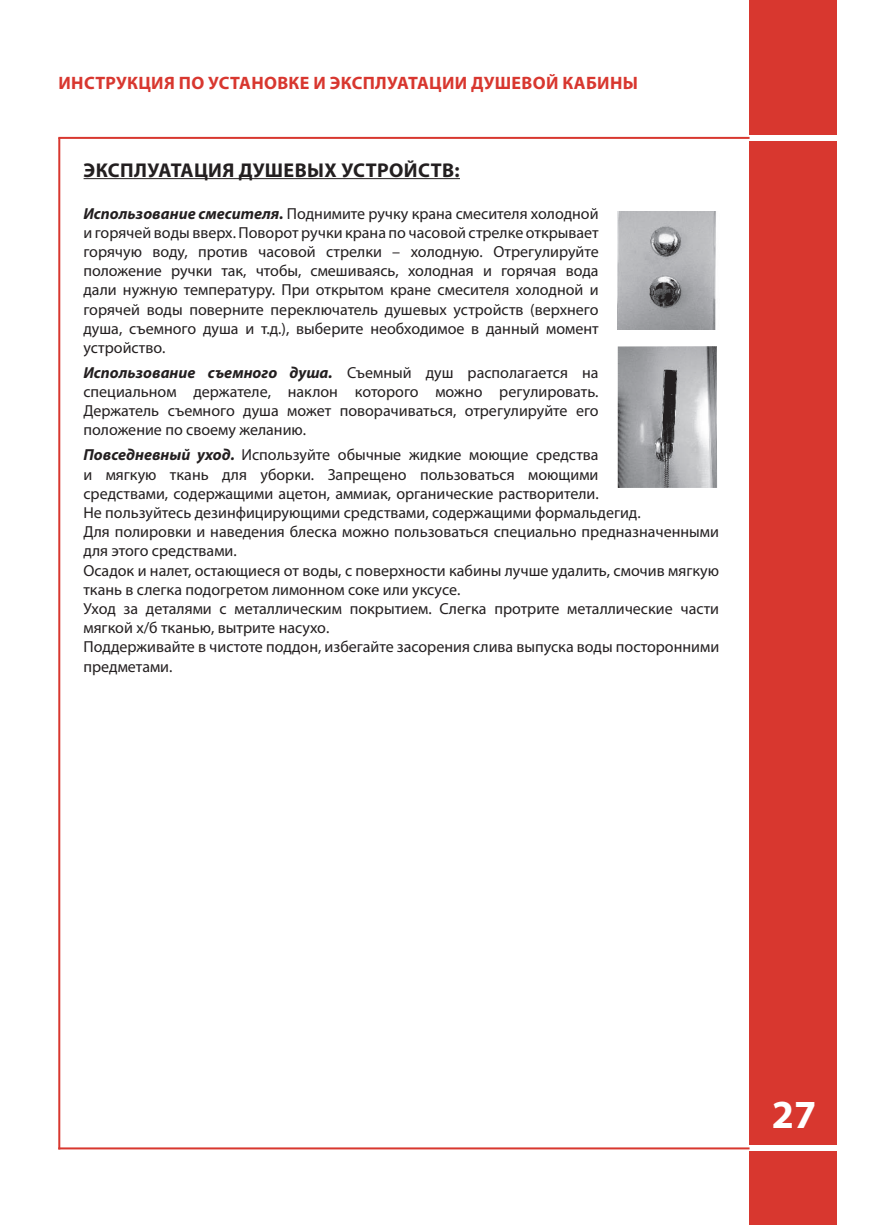
<style>
.page{position:relative;width:874px;height:1225px;background:#fff}
.page>*{position:absolute;margin:0;border:0;box-sizing:border-box;transform-origin:0 0}
.t1{font:700 40px "Myriad Pro";color:#fff}
.t2{font:700 20px "Myriad Pro";letter-spacing:.02em;color:#231f20}
.t3{font:700 18px "Myriad Pro";letter-spacing:.02em;color:#d8372f}
.t4{font:16px/19.2px "Myriad Pro";color:#231f20;text-align:justify}
.s1{font-weight:700;font-style:italic}
</style>
<div class="page">
<div style="left:748px;top:0;width:88px;height:1225px;background:#d8372f"></div>
<div style="left:706px;top:135px;width:130px;height:6px;background:#fff"></div>
<div style="left:706px;top:1145px;width:130px;height:6px;background:#fff"></div>
<hr style="left:58px;top:137px;width:691px;height:2px;background:#d8372f">
<hr style="left:58px;top:138px;width:2px;height:1011px;background:#d8372f">
<hr style="left:58px;top:1147px;width:691px;height:2px;background:#d8372f">
<hr style="left:83px;top:178px;width:377px;height:1px;background:#231f20">
<img style="left:617px;top:346px;width:99px;height:142px">
<img style="left:617px;top:212px;width:99px;height:117px">
<p class="t3" style="left:58px;top:71px;width:581px">ИНСТРУКЦИЯ ПО УСТАНОВКЕ И ЭКСПЛУАТАЦИИ ДУШЕВОЙ КАБИНЫ</p>
<p class="t2" style="left:83px;top:157px;width:377px">ЭКСПЛУАТАЦИЯ ДУШЕВЫХ УСТРОЙСТВ:</p>
<p class="t4" style="left:83px;top:203px;width:516px"><span class="s1">Использование смесителя.</span> Поднимите ручку крана смесителя холодной и горячей воды вверх. Поворот ручки крана по часовой стрелке открывает горячую воду, против часовой стрелки – холодную. Отрегулируйте положение ручки так, чтобы, смешиваясь, холодная и горячая вода дали нужную температуру. При открытом кране смесителя холодной и горячей воды поверните переключатель душевых устройств (верхнего душа, съемного душа и т.д.), выберите необходимое в данный момент устройство.</p>
<p class="t4" style="left:83px;top:362px;width:516px"><span class="s1">Использование съемного душа.</span> Съемный душ располагается на специальном держателе, наклон которого можно регулировать.<br>Держатель съемного душа может поворачиваться, отрегулируйте его положение по своему желанию.</p>
<p class="t4" style="left:83px;top:445px;width:637px;text-align:left"><span class="s1">Повседневный уход.</span> Используйте обычные жидкие моющие средства<br>и мягкую ткань для уборки. Запрещено пользоваться моющими<br>средствами, содержащими ацетон, аммиак, органические растворители.<br>Не пользуйтесь дезинфицирующими средствами, содержащими формальдегид.<br>Для полировки и наведения блеска можно пользоваться специально предназначенными для этого средствами.<br>Осадок и налет, остающиеся от воды, с поверхности кабины лучше удалить, смочив мягкую ткань в слегка подогретом лимонном соке или уксусе.<br>Уход за деталями с металлическим покрытием. Слегка протрите металлические части мягкой х/б тканью, вытрите насухо.<br>Поддерживайте в чистоте поддон, избегайте засорения слива выпуска воды посторонними предметами.</p>
<h1 class="t1" style="left:771px;top:1088px;width:46px">27</h1>
</div>
